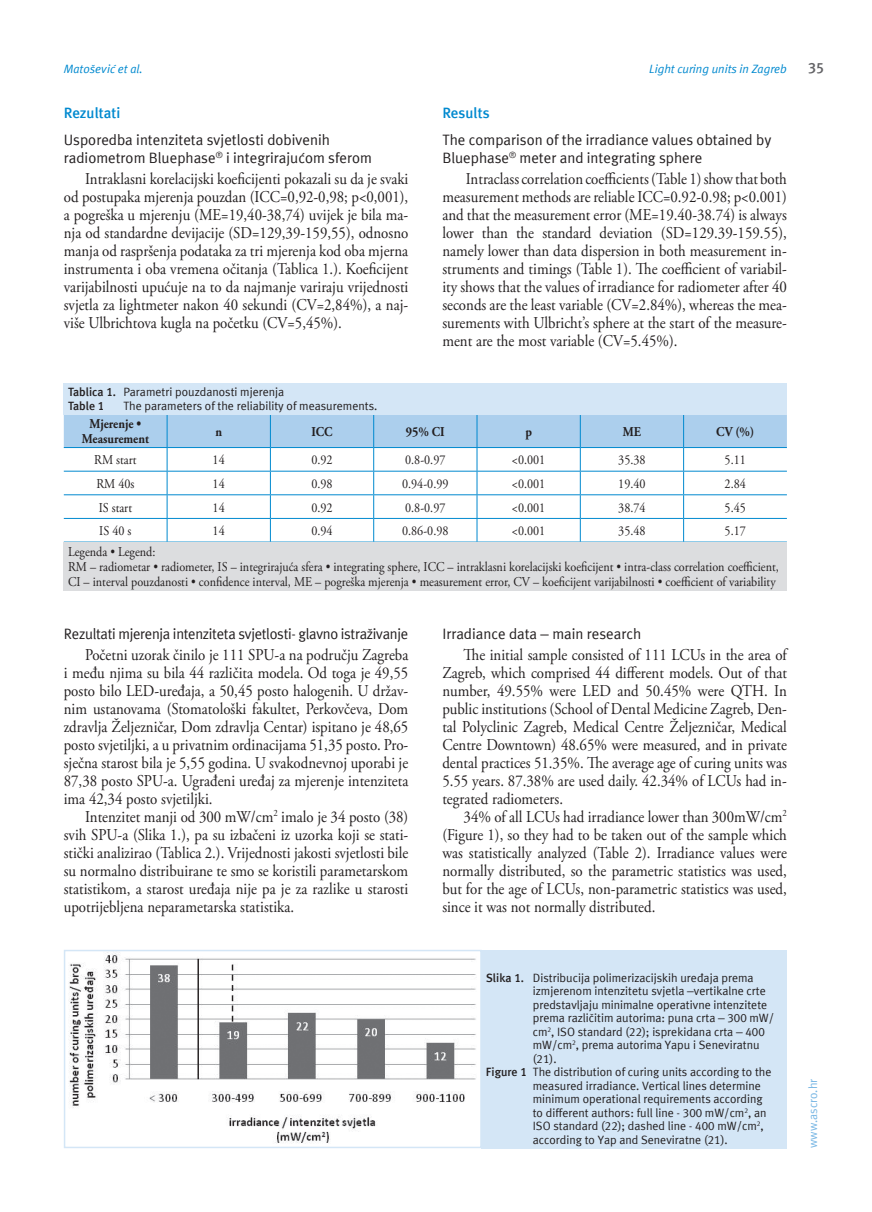
<style>
.page{position:relative;width:872px;height:1212px;background:#fff}
.page>*{position:absolute;margin:0;border:0;box-sizing:border-box;transform-origin:0 0}
.t1{font:16.5px/18px "Adobe Garamond Pro";color:#231f20;text-align:justify;scale:.9 1}
.t2{font:15px/18px "Meta ASC";color:#231f20}
.t3{font:15px "Meta ASC";letter-spacing:-.02em;color:#231f20}
.t4{font:700 15px "Meta ASC";color:#0089cf}
.t5{font:700 15px "Meta ASC";color:#636366}
.t6{font:13.5px/15px "Adobe Garamond Pro";color:#231f20;scale:.9 1}
.t7{font:700 13.5px/15px "Adobe Garamond Pro";color:#231f20;text-align:center;scale:.9 1}
.t8{font:12px/13.5px "Meta ASC";color:#231f20}
.t9{font:italic 12px "Meta ASC";color:#0089cf}
.t10{font:12px "Meta ASC";color:#77b6e4}
.s1{font-weight:700}
</style>
<div class="page">
<svg style="left:64px;top:414px;width:723px;height:128px"></svg>
<div style="left:64px;top:542px;width:723px;height:49px;background:#dcdddf"></div>
<div style="left:64px;top:383px;width:723px;height:31px;background:#d4e6f6"></div>
<img style="left:69px;top:953px;width:407px;height:190px">
<div style="left:64px;top:950px;width:418px;height:198px;border:2px solid #d4e6f6"></div>
<div style="left:482px;top:950px;width:305px;height:198px;background:#d4e6f6"></div>
<p class="t9" style="left:64px;top:62px;width:80px">Matošević et al.</p>
<p class="t9" style="left:649px;top:62px;width:139px">Light curing units in Zagreb</p>
<p class="t5" style="left:808px;top:59px;width:18px">35</p>
<p class="t4" style="left:442px;top:104px;width:49px">Results</p>
<p class="t2" style="left:442px;top:131px;width:330px">The comparison of the irradiance values obtained by<br>Bluephase<sup>®</sup> meter and integrating sphere</p>
<p class="t1" style="left:442px;top:170px;width:384px;text-indent:23px">Intraclass correlation coefficients (Table 1) show that both measurement methods are reliable ICC=0.92-0.98; p&lt;0.001) and that the measurement error (ME=19.40-38.74) is always lower than the standard deviation (SD=129.39-159.55), namely lower than data dispersion in both measurement in&shy;struments and timings (Table 1). The coefficient of variabil&shy;ity shows that the values of irradiance for radiometer after 40 seconds are the least variable (CV=2.84%), whereas the mea&shy;surements with Ulbricht’s sphere at the start of the measure&shy;ment are the most variable (CV=5.45%).</p>
<p class="t4" style="left:64px;top:104px;width:58px">Rezultati</p>
<p class="t2" style="left:64px;top:131px;width:310px">Usporedba intenziteta svjetlosti dobivenih radiometrom Bluephase<sup>®</sup> i integrirajućom sferom</p>
<p class="t1" style="left:64px;top:170px;width:384px;text-indent:21px">Intraklasni korelacijski koeficijenti pokazali su da je svaki od postupaka mjerenja pouzdan (ICC=0,92-0,98; p&lt;0,001), a pogreška u mjerenju (ME=19,40-38,74) uvijek je bila ma&shy;nja od standardne devijacije (SD=129,39-159,55), odnosno manja od raspršenja podataka za tri mjerenja kod oba mjerna instrumenta i oba vremena očitanja (Tablica 1.). Koeficijent varijabilnosti upućuje na to da najmanje variraju vrijednosti svjetla za lightmeter nakon 40 sekundi (CV=2,84%), a naj&shy;više Ulbrichtova kugla na početku (CV=5,45%).</p>
<p class="t8" style="left:68px;top:385px;width:218px"><span class="s1">Tablica 1.</span> Parametri pouzdanosti mjerenja<br><span class="s1">Table 1</span></p>
<p class="t8" style="left:123px;top:399px;width:255px">The parameters of the reliability of measurements.</p>
<p class="t7" style="left:82px;top:417px;width:76px">Mjerenje •<br>Measurement</p>
<p class="t7" style="left:215px;top:424px;width:9px">n</p>
<p class="t7" style="left:311px;top:424px;width:25px">ICC</p>
<p class="t7" style="left:406px;top:424px;width:45px">95% CI</p>
<p class="t7" style="left:525px;top:424px;width:9px">p</p>
<p class="t7" style="left:623px;top:424px;width:22px">ME</p>
<p class="t7" style="left:716px;top:424px;width:44px">CV (%)</p>
<p class="t6" style="left:94px;top:453px;width:49px">RM start</p>
<p class="t6" style="left:213px;top:453px;width:15px">14</p>
<p class="t6" style="left:311px;top:453px;width:25px">0.92</p>
<p class="t6" style="left:405px;top:453px;width:46px">0.8-0.97</p>
<p class="t6" style="left:512px;top:453px;width:39px">&lt;0.001</p>
<p class="t6" style="left:618px;top:453px;width:32px">35.38</p>
<p class="t6" style="left:724px;top:453px;width:25px">5.11</p>
<p class="t6" style="left:96px;top:477px;width:44px">RM 40s</p>
<p class="t6" style="left:213px;top:477px;width:15px">14</p>
<p class="t6" style="left:311px;top:477px;width:25px">0.98</p>
<p class="t6" style="left:402px;top:477px;width:53px">0.94-0.99</p>
<p class="t6" style="left:512px;top:477px;width:39px">&lt;0.001</p>
<p class="t6" style="left:618px;top:477px;width:32px">19.40</p>
<p class="t6" style="left:724px;top:477px;width:25px">2.84</p>
<p class="t6" style="left:99px;top:500px;width:39px">IS start</p>
<p class="t6" style="left:213px;top:500px;width:15px">14</p>
<p class="t6" style="left:311px;top:500px;width:25px">0.92</p>
<p class="t6" style="left:405px;top:500px;width:46px">0.8-0.97</p>
<p class="t6" style="left:512px;top:500px;width:39px">&lt;0.001</p>
<p class="t6" style="left:618px;top:500px;width:32px">38.74</p>
<p class="t6" style="left:724px;top:500px;width:25px">5.45</p>
<p class="t6" style="left:99px;top:524px;width:37px">IS 40 s</p>
<p class="t6" style="left:213px;top:524px;width:15px">14</p>
<p class="t6" style="left:311px;top:524px;width:25px">0.94</p>
<p class="t6" style="left:402px;top:524px;width:53px">0.86-0.98</p>
<p class="t6" style="left:512px;top:524px;width:39px">&lt;0.001</p>
<p class="t6" style="left:618px;top:524px;width:32px">35.48</p>
<p class="t6" style="left:724px;top:524px;width:25px">5.17</p>
<p class="t6" style="left:68px;top:545px;width:791px">Legenda • Legend:<br>RM – radiometar • radiometer, IS – integrirajuća sfera • integrating sphere, ICC – intraklasni korelacijski koeficijent • intra-class correlation coefficient,<br>CI – interval pouzdanosti • confidence interval, ME – pogreška mjerenja • measurement error, CV – koeficijent varijabilnosti • coefficient of variability</p>
<p class="t3" style="left:64px;top:625px;width:346px">Rezultati mjerenja intenziteta svjetlosti- glavno istraživanje</p>
<p class="t1" style="left:64px;top:646px;width:384px;text-indent:21px">Početni uzorak činilo je 111 SPU-a na području Zagreba i među njima su bila 44 različita modela. Od toga je 49,55 posto bilo LED-uređaja, a 50,45 posto halogenih. U držav&shy;nim ustanovama (Stomatološki fakultet, Perkovčeva, Dom zdravlja Željezničar, Dom zdravlja Centar) ispitano je 48,65 posto svjetiljki, a u privatnim ordinacijama 51,35 posto. Pro&shy;sječna starost bila je 5,55 godina. U svakodnevnoj uporabi je 87,38 posto SPU-a. Ugrađeni uređaj za mjerenje intenziteta ima 42,34 posto svjetiljki.</p>
<p class="t1" style="left:64px;top:808px;width:384px;text-indent:21px">Intenzitet manji od 300 mW/cm<sup>2</sup> imalo je 34 posto (38) svih SPU-a (Slika 1.), pa su izbačeni iz uzorka koji se stati&shy;stički analizirao (Tablica 2.). Vrijednosti jakosti svjetlosti bile su normalno distribuirane te smo se koristili parametarskom statistikom, a starost uređaja nije pa je za razlike u starosti upotrijebljena neparametarska statistika.</p>
<p class="t2" style="left:442px;top:624px;width:200px">Irradiance data – main research</p>
<p class="t1" style="left:442px;top:646px;width:384px;text-indent:21px">The initial sample consisted of 111 LCUs in the area of Zagreb, which comprised 44 different models. Out of that number, 49.55% were LED and 50.45% were QTH. In public institutions (School of Dental Medicine Zagreb, Den&shy;tal Polyclinic Zagreb, Medical Centre Željezničar, Medical Centre Downtown) 48.65% were measured, and in private dental practices 51.35%. The average age of curing units was 5.55 years. 87.38% are used daily. 42.34% of LCUs had in&shy;tegrated radiometers.</p>
<p class="t1" style="left:442px;top:808px;width:384px;text-indent:21px">34% of all LCUs had irradiance lower than 300mW/cm<sup>2 </sup>(Figure 1), so they had to be taken out of the sample which was statistically analyzed (Table 2). Irradiance values were normally distributed, so the parametric statistics was used, but for the age of LCUs, non-parametric statistics was used, since it was not normally distributed.</p>
<p class="t8" style="left:486px;top:971px;width:269px"><span class="s1">Slika 1.</span> Distribucija polimerizacijskih uređaja prema</p>
<p class="t8" style="left:533px;top:984px;width:234px">izmjerenom intenzitetu svjetla –vertikalne crte</p>
<p class="t8" style="left:533px;top:998px;width:236px">predstavljaju minimalne operativne intenzitete</p>
<p class="t8" style="left:533px;top:1011px;width:243px">prema različitim autorima: puna crta – 300 mW/</p>
<p class="t8" style="left:533px;top:1025px;width:233px">cm<sup>2</sup>, ISO standard (22); isprekidana crta – 400</p>
<p class="t8" style="left:533px;top:1038px;width:228px">mW/cm<sup>2</sup>, prema autorima Yapu i Seneviratnu</p>
<p class="t8" style="left:533px;top:1052px;width:25px">(21).</p>
<p class="t8" style="left:486px;top:1065px;width:287px"><span class="s1">Figure 1</span> The distribution of curing units according to the</p>
<p class="t8" style="left:533px;top:1079px;width:230px">measured irradiance. Vertical lines determine</p>
<p class="t8" style="left:533px;top:1092px;width:231px">minimum operational requirements according</p>
<p class="t8" style="left:533px;top:1106px;width:235px">to different authors: full line - 300 mW/cm<sup>2</sup>, an</p>
<p class="t8" style="left:533px;top:1119px;width:232px">ISO standard (22); dashed line - 400 mW/cm<sup>2</sup>,</p>
<p class="t8" style="left:533px;top:1133px;width:196px">according to Yap and Seneviratne (21).</p>
<p class="t10" style="left:806px;top:1148px;width:71px;rotate:-90deg">www.ascro.hr</p>
</div>
